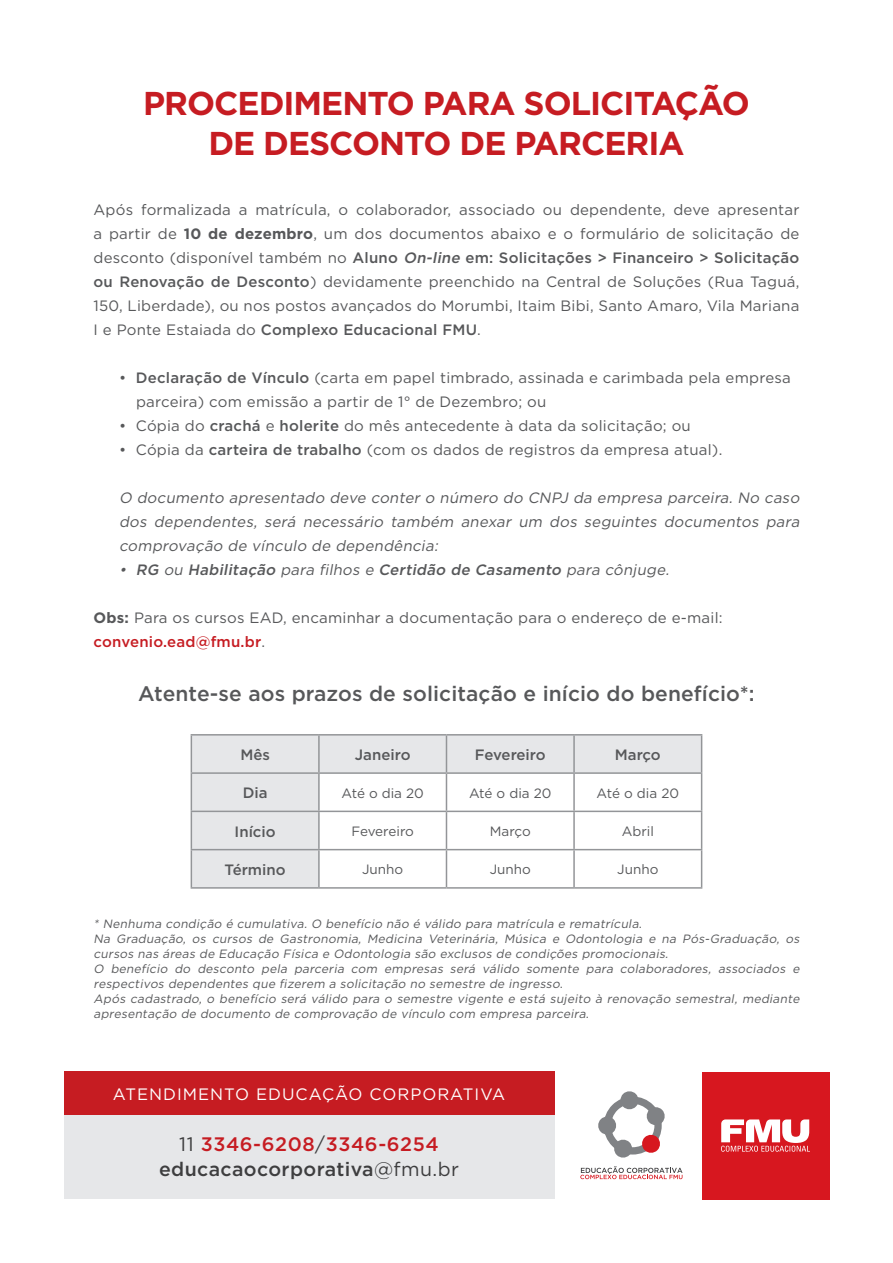
<style>
.page{position:relative;width:893px;height:1263px;background:#fff}
.page>*{position:absolute;margin:0;border:0;box-sizing:border-box;transform-origin:0 0}
.t1{font:700 33px "Gotham";letter-spacing:-.03em;color:#c61c22}
.t2{font:500 21px "Gotham";letter-spacing:.005em;color:#57585a}
.t3{font:500 19.5px "Gotham";letter-spacing:.02em;color:#3e3e3f}
.t4{font:500 19.5px "Gotham";letter-spacing:.03em;color:#c61c22}
.t5{font:16.5px "Gotham";letter-spacing:.06em;color:#fff}
.t6{font:15px/24px "Gotham";letter-spacing:.015em;color:#57585a;text-align:justify}
.t7{font:italic 15px/24px "Gotham";color:#57585a;text-align:justify}
.t8{font:italic 500 15px "Gotham";color:#57585a}
.t9{font:500 15px "Gotham";color:#57585a}
.t10{font:500 15px "Gotham";letter-spacing:.015em;color:#c61c22}
.t11{font:13.5px "Gotham";color:#57585a}
.t12{font:13.5px "Gotham";letter-spacing:-.02em;color:#57585a}
.t13{font:italic 12px/15px "Gotham";color:#57585a}
.s1{font-weight:700}
.s2{font-weight:500}
.s3{font-weight:500;font-style:italic}
.s4{font-weight:400}
.s5{font-weight:400;color:#57585a}
.s6{font-weight:400;color:#3e3e3f}
</style>
<div class="page">
<div style="left:702px;top:1072px;width:127px;height:127px;background:#d7171f"></div>
<svg style="left:721px;top:1119px;width:89px;height:33px"></svg>
<svg style="left:598px;top:1091px;width:67px;height:67px"></svg>
<svg style="left:580px;top:1166px;width:102px;height:13px"></svg>
<div style="left:64px;top:1071px;width:490px;height:128px;background:#e6e7e9"></div>
<div style="left:64px;top:1071px;width:490px;height:44px;background:#c61c22"></div>
<svg style="left:192px;top:735px;width:509px;height:152px"></svg>
<hr style="left:191px;top:734px;width:128px;height:1px;background:#939598">
<hr style="left:191px;top:735px;width:1px;height:37px;background:#939598">
<hr style="left:319px;top:734px;width:127px;height:1px;background:#939598">
<hr style="left:318px;top:735px;width:2px;height:37px;background:#939598">
<hr style="left:446px;top:734px;width:128px;height:1px;background:#939598">
<hr style="left:446px;top:735px;width:1px;height:37px;background:#939598">
<hr style="left:574px;top:734px;width:128px;height:1px;background:#939598">
<hr style="left:573px;top:735px;width:2px;height:37px;background:#939598">
<hr style="left:701px;top:735px;width:1px;height:37px;background:#939598">
<hr style="left:191px;top:772px;width:128px;height:2px;background:#939598">
<hr style="left:191px;top:774px;width:1px;height:37px;background:#939598">
<hr style="left:319px;top:772px;width:127px;height:2px;background:#939598">
<hr style="left:318px;top:774px;width:2px;height:37px;background:#939598">
<hr style="left:446px;top:772px;width:128px;height:2px;background:#939598">
<hr style="left:446px;top:774px;width:1px;height:37px;background:#939598">
<hr style="left:574px;top:772px;width:128px;height:2px;background:#939598">
<hr style="left:573px;top:774px;width:2px;height:37px;background:#939598">
<hr style="left:701px;top:774px;width:1px;height:37px;background:#939598">
<hr style="left:191px;top:811px;width:128px;height:1px;background:#939598">
<hr style="left:191px;top:812px;width:1px;height:37px;background:#939598">
<hr style="left:319px;top:811px;width:127px;height:1px;background:#939598">
<hr style="left:318px;top:812px;width:2px;height:37px;background:#939598">
<hr style="left:446px;top:811px;width:128px;height:1px;background:#939598">
<hr style="left:446px;top:812px;width:1px;height:37px;background:#939598">
<hr style="left:574px;top:811px;width:128px;height:1px;background:#939598">
<hr style="left:573px;top:812px;width:2px;height:37px;background:#939598">
<hr style="left:701px;top:812px;width:1px;height:37px;background:#939598">
<hr style="left:191px;top:849px;width:128px;height:1px;background:#939598">
<hr style="left:191px;top:850px;width:1px;height:37px;background:#939598">
<hr style="left:319px;top:849px;width:127px;height:1px;background:#939598">
<hr style="left:318px;top:850px;width:2px;height:37px;background:#939598">
<hr style="left:446px;top:849px;width:128px;height:1px;background:#939598">
<hr style="left:446px;top:850px;width:1px;height:37px;background:#939598">
<hr style="left:574px;top:849px;width:128px;height:1px;background:#939598">
<hr style="left:573px;top:850px;width:2px;height:37px;background:#939598">
<hr style="left:701px;top:850px;width:1px;height:37px;background:#939598">
<hr style="left:191px;top:887px;width:128px;height:2px;background:#939598">
<hr style="left:319px;top:887px;width:127px;height:2px;background:#939598">
<hr style="left:446px;top:887px;width:128px;height:2px;background:#939598">
<hr style="left:574px;top:887px;width:128px;height:2px;background:#939598">
<p class="t1" style="left:143px;top:82px;width:608px">PROCEDIMENTO PARA SOLICITAÇÃO</p>
<p class="t1" style="left:208px;top:121px;width:478px">DE DESCONTO DE PARCERIA</p>
<p class="t6" style="left:94px;top:197px;width:707px">Após formalizada a matrícula, o colaborador, associado ou dependente, deve apresentar a partir de <span class="s1">10 de dezembro</span>, um dos documentos abaixo e o formulário de solicitação de desconto (disponível também no <span class="s2">Aluno</span> <span class="s3">On-line</span> <span class="s2">em: Solicitações &gt; Financeiro &gt; Solicitação ou Renovação de Desconto</span>) devidamente preenchido na Central de Soluções (Rua Taguá, 150, Liberdade), ou nos postos avançados do Morumbi, Itaim Bibi, Santo Amaro, Vila Mariana I e Ponte Estaiada do <span class="s2">Complexo Educacional FMU</span>.</p>
<p class="t6" style="left:119px;top:365px;width:673px">• <span class="s2">Declaração de Vínculo</span> (carta em papel timbrado, assinada e carimbada pela empresa</p>
<p class="t6" style="left:136px;top:389px;width:412px">parceira) com emissão a partir de 1° de Dezembro; ou</p>
<p class="t6" style="left:119px;top:413px;width:573px">• Cópia do <span class="s2">crachá</span> e <span class="s2">holerite</span> do mês antecedente à data da solicitação; ou</p>
<p class="t6" style="left:119px;top:437px;width:605px">• Cópia da <span class="s2">carteira de trabalho</span> (com os dados de registros da empresa atual).</p>
<p class="t7" style="left:119px;top:485px;width:685px">O documento apresentado deve conter o número do CNPJ da empresa parceira. No caso dos dependentes, será necessário também anexar um dos seguintes documentos para comprovação de vínculo de dependência:</p>
<p class="t8" style="left:119px;top:560px;width:555px"><span class="s4">•</span> RG <span class="s4">ou</span> Habilitação <span class="s4">para filhos e</span> Certidão de Casamento <span class="s4">para cônjuge.</span></p>
<p class="t6" style="left:94px;top:605px;width:631px"><span class="s1">Obs:</span> Para os cursos EAD, encaminhar a documentação para o endereço de e-mail:</p>
<p class="t10" style="left:94px;top:632px;width:173px">convenio.ead@fmu.br<span class="s5">.</span></p>
<p class="t2" style="left:138px;top:680px;width:618px">Atente-se aos prazos de solicitação e início do benefício*:</p>
<p class="t9" style="left:240px;top:745px;width:31px">Mês</p>
<p class="t9" style="left:355px;top:745px;width:57px">Janeiro</p>
<p class="t9" style="left:475px;top:745px;width:72px">Fevereiro</p>
<p class="t9" style="left:615px;top:745px;width:47px">Março</p>
<p class="t9" style="left:243px;top:783px;width:26px">Dia</p>
<p class="t11" style="left:341px;top:784px;width:84px">Até o dia 20</p>
<p class="t11" style="left:469px;top:784px;width:84px">Até o dia 20</p>
<p class="t11" style="left:597px;top:784px;width:84px">Até o dia 20</p>
<p class="t9" style="left:235px;top:821px;width:43px">Início</p>
<p class="t12" style="left:351px;top:822px;width:64px">Fevereiro</p>
<p class="t11" style="left:490px;top:822px;width:42px">Março</p>
<p class="t11" style="left:622px;top:822px;width:34px">Abril</p>
<p class="t9" style="left:225px;top:860px;width:62px">Término</p>
<p class="t11" style="left:362px;top:861px;width:43px">Junho</p>
<p class="t11" style="left:490px;top:861px;width:43px">Junho</p>
<p class="t11" style="left:617px;top:861px;width:43px">Junho</p>
<p class="t13" style="left:94px;top:916px;width:552px">* Nenhuma condição é cumulativa. O benefício não é válido para matrícula e rematrícula.</p>
<p class="t13" style="left:94px;top:931px;width:710px">Na Graduação, os cursos de Gastronomia, Medicina Veterinária, Música e Odontologia e na Pós-Graduação, os cursos nas áreas de Educação Física e Odontologia são exclusos de condições promocionais.</p>
<p class="t13" style="left:94px;top:961px;width:710px">O benefício do desconto pela parceria com empresas será válido somente para colaboradores, associados e respectivos dependentes que fizerem a solicitação no semestre de ingresso.</p>
<p class="t13" style="left:94px;top:991px;width:710px">Após cadastrado, o benefício será válido para o semestre vigente e está sujeito à renovação semestral, mediante apresentação de documento de comprovação de vínculo com empresa parceira.</p>
<p class="t5" style="left:113px;top:1083px;width:394px">ATENDIMENTO EDUCAÇÃO CORPORATIVA</p>
<p class="t4" style="left:179px;top:1131px;width:261px"><span class="s6">11</span> 3346-6208<span class="s6">/</span>3346-6254</p>
<p class="t3" style="left:159px;top:1156px;width:301px">educacaocorporativa<span class="s4">@fmu.br</span></p>
</div>
